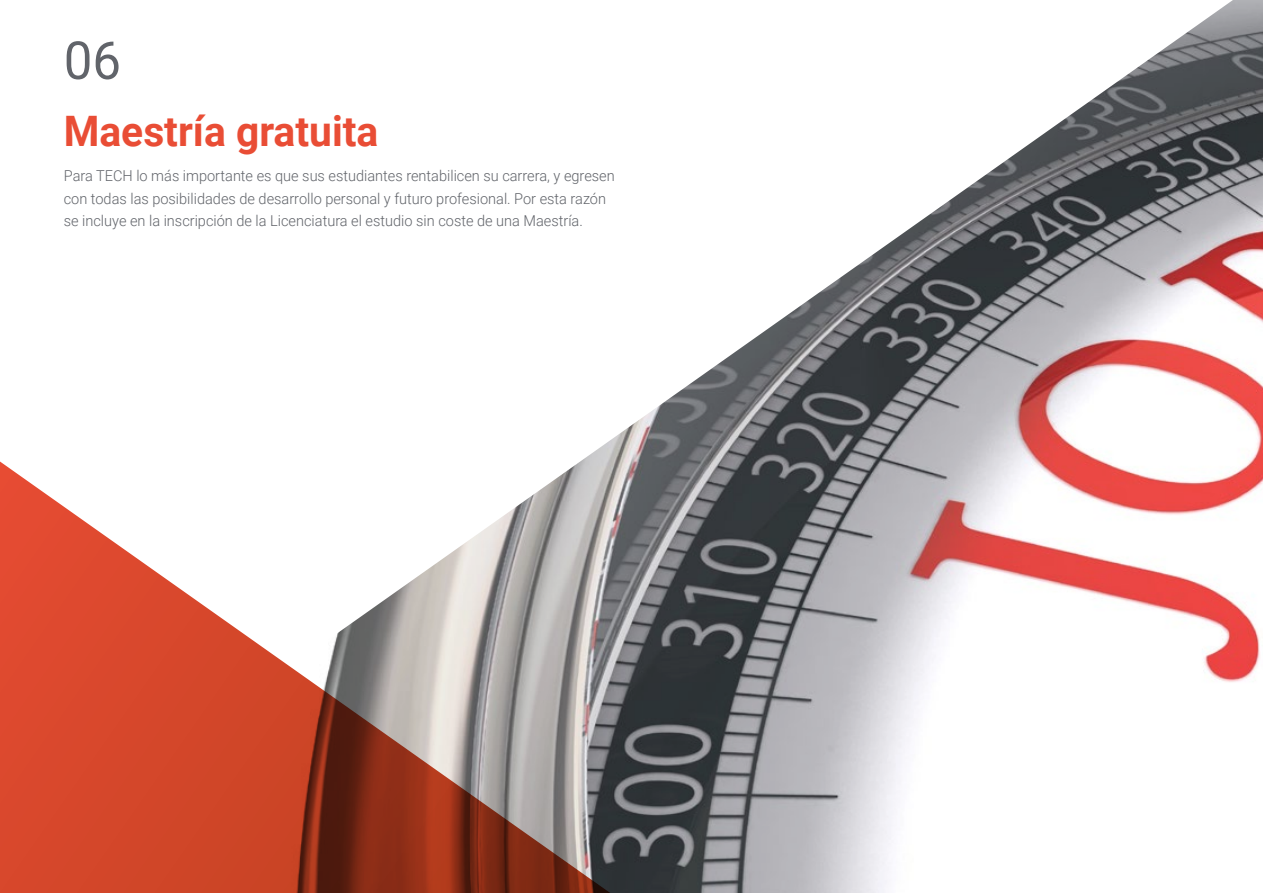
<style>
.page{position:relative;width:1263px;height:893px;background:#fff}
.page>*{position:absolute;margin:0;border:0;box-sizing:border-box;transform-origin:0 0}
.t1{font:52.5px "Roboto";color:#61646a}
.t2{font:700 42px "Roboto";color:#e94d35}
.t3{font:300 15px/22.5px "Roboto";color:#61646a}
</style>
<div class="page">
<img style="left:602px;top:0;width:661px;height:893px">
<svg style="left:0;top:446px;width:640px;height:447px"></svg>
<h1 class="t1" style="left:64px;top:24px;width:59px">06</h1>
<h2 class="t2" style="left:64px;top:102px;width:316px">Maestría gratuita</h2>
<p class="t3" style="left:64px;top:164px;width:552px">Para TECH lo más importante es que sus estudiantes rentabilicen su carrera, y egresen con todas las posibilidades de desarrollo personal y futuro profesional. Por esta razón se incluye en la inscripción de la Licenciatura el estudio sin coste de una Maestría.</p>
</div>
